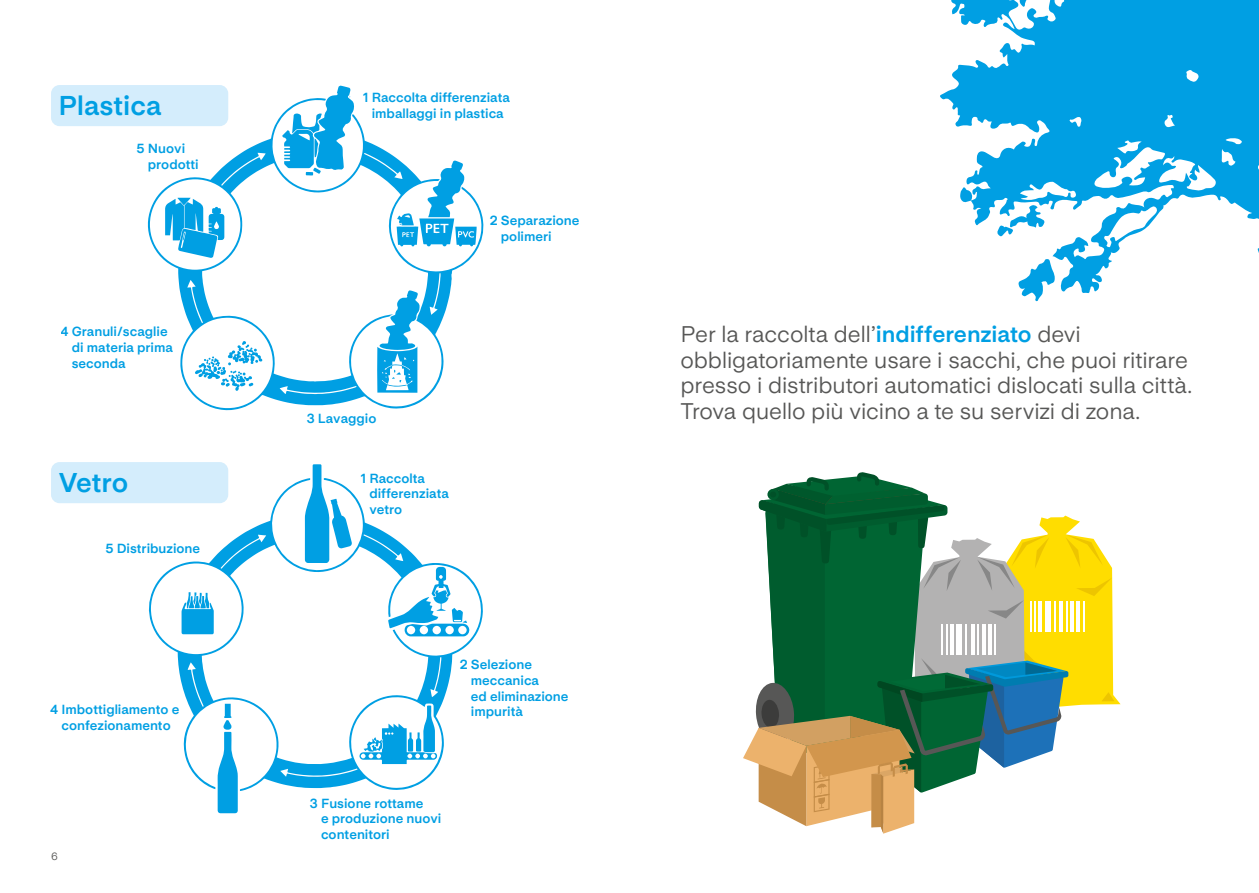
<style>
.page{position:relative;width:1259px;height:893px;background:#fff}
.page>*{position:absolute;margin:0;border:0;box-sizing:border-box;transform-origin:0 0}
.t1{font:700 27px "Life Sans";color:#009fe3}
.t2{font:22.5px/25.5px "Life Sans";letter-spacing:-.005em;color:#575756}
.t3{font:700 13.2px/15.8px "Life Sans";color:#009fe3}
.t4{font:10.5px "Life Sans";color:#575756}
.s1{font-weight:700;color:#009fe3}
</style>
<div class="page">
<svg style="left:147px;top:98px;width:337px;height:312px"></svg>
<svg style="left:282px;top:86px;width:72px;height:89px"></svg>
<svg style="left:195px;top:341px;width:67px;height:50px"></svg>
<svg style="left:397px;top:161px;width:80px;height:85px"></svg>
<svg style="left:377px;top:290px;width:42px;height:103px"></svg>
<svg style="left:165px;top:198px;width:59px;height:60px"></svg>
<svg style="left:148px;top:478px;width:335px;height:313px"></svg>
<svg style="left:305px;top:464px;width:47px;height:99px"></svg>
<svg style="left:217px;top:704px;width:21px;height:109px"></svg>
<svg style="left:388px;top:567px;width:82px;height:69px"></svg>
<svg style="left:182px;top:592px;width:32px;height:42px"></svg>
<svg style="left:359px;top:705px;width:79px;height:59px"></svg>
<div style="left:51px;top:85px;width:177px;height:41px;background:#d4edfc;border-radius:9px"></div>
<div style="left:51px;top:462px;width:177px;height:41px;background:#d4edfc;border-radius:9px"></div>
<svg style="left:940px;top:0;width:319px;height:302px;fill:#009fe3"></svg>
<svg style="left:1018px;top:259px;width:37px;height:42px"></svg>
<svg style="left:960px;top:184px;width:13px;height:19px"></svg>
<svg style="left:997px;top:205px;width:47px;height:32px"></svg>
<svg style="left:743px;top:472px;width:377px;height:362px"></svg>
<h1 class="t1" style="left:59px;top:90px;width:105px">Plastica</h1>
<p class="t3" style="left:148px;top:141px;width:52px;text-indent:-11px">5 Nuovi prodotti</p>
<p class="t3" style="left:72px;top:324px;width:103px;text-indent:-11px">4 Granuli/scaglie di materia prima seconda</p>
<h1 class="t1" style="left:59px;top:467px;width:71px">Vetro</h1>
<p class="t3" style="left:105px;top:541px;width:96px">5 Distribuzione</p>
<p class="t3" style="left:50px;top:701px;width:131px;text-align:center">4 Imbottigliamento e confezionamento</p>
<p class="t4" style="left:51px;top:851px;width:8px">6</p>
<p class="t3" style="left:363px;top:90px;width:148px;text-align:center">1 Raccolta differenziata imballaggi in plastica</p>
<p class="t3" style="left:501px;top:213px;width:80px;text-indent:-11px">2 Separazione polimeri</p>
<p class="t3" style="left:307px;top:411px;width:71px">3 Lavaggio</p>
<p class="t3" style="left:369px;top:470px;width:81px;text-indent:-8px">1 Raccolta differenziata vetro</p>
<p class="t3" style="left:471px;top:657px;width:99px;text-indent:-11px">2 Selezione meccanica<br>ed eliminazione impurità</p>
<p class="t3" style="left:321px;top:795px;width:122px;text-indent:-11px">3 Fusione rottame<br>e produzione nuovi contenitori</p>
<h2 class="t2" style="left:680px;top:322px;width:513px">Per la raccolta dell’<span class="s1">indifferenziato</span> devi obbligatoriamente usare i sacchi, che puoi ritirare presso i distributori automatici dislocati sulla città.<br>Trova quello più vicino a te su servizi di zona.</h2>
</div>
